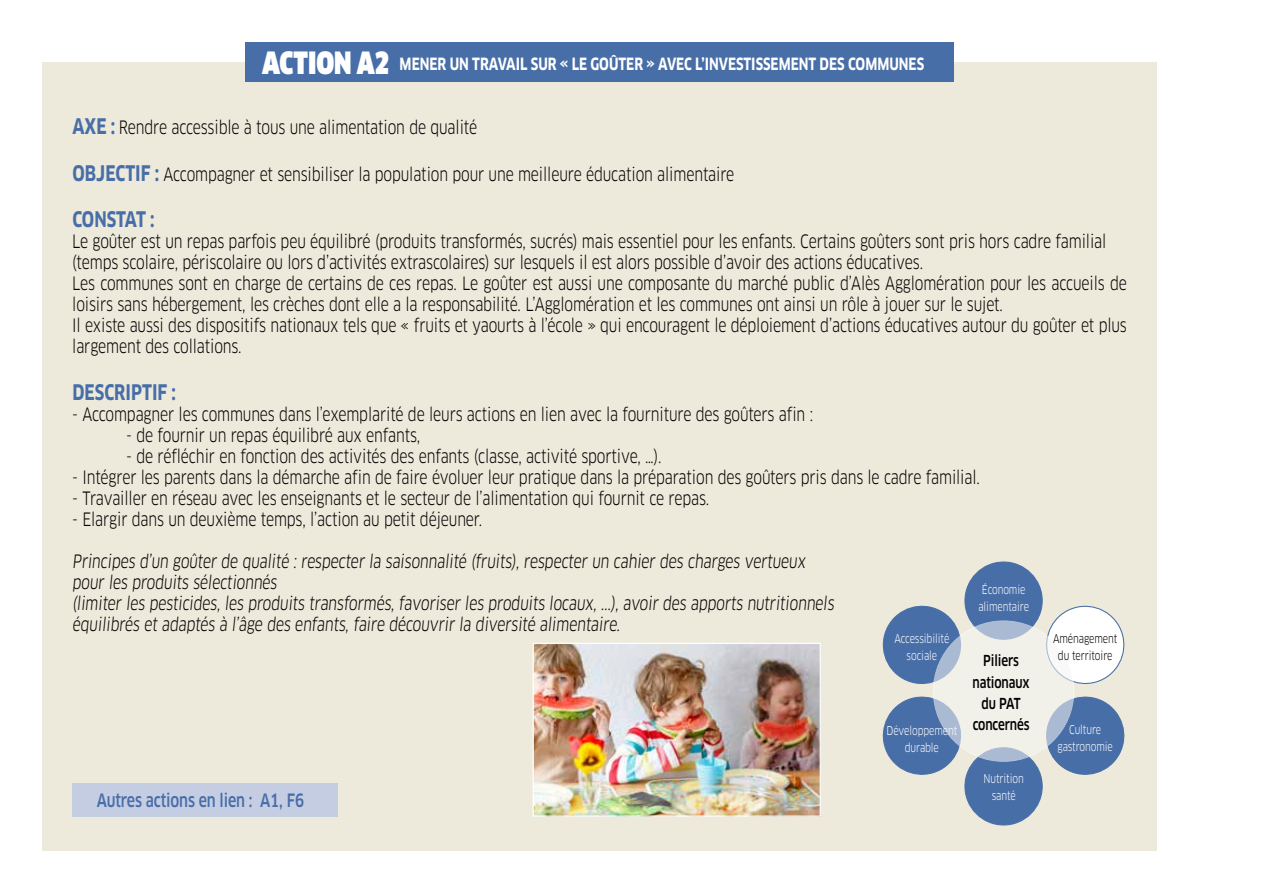
<style>
.page{position:relative;width:1263px;height:893px;background:#fff}
.page>*{position:absolute;margin:0;border:0;box-sizing:border-box;transform-origin:0 0}
.t1{font:700 21px "Clan OT";color:#486ea8;scale:.79 1}
.t2{font:18px/21px "Clan OT";letter-spacing:-.01em;color:#000;scale:.79 1}
.t3{font:500 18px "Clan OT";letter-spacing:-.01em;color:#486ea8;scale:.79 1}
.t4{font:700 16.5px "Clan OT";color:#fff;scale:.79 1}
.t5{font:500 14.85px/21.3px "Clan OT";letter-spacing:-.01em;color:#000;text-align:center;scale:.79 1}
.t6{font:11.85px/16.8px "Clan OT";letter-spacing:-.01em;color:#fff;text-align:center;scale:.79 1}
.t7{font:11.85px/16.8px "Clan OT";letter-spacing:-.01em;color:#000;text-align:center;scale:.79 1}
.s1{font-weight:900;font-size:30px}
.s2{font-weight:700;font-size:21px;color:#486ea8}
</style>
<div class="page">
<div style="left:43px;top:62px;width:1114px;height:788px;background:#edeadb"></div>
<div style="left:72px;top:783px;width:265px;height:34px;background:#c5cde3"></div>
<div style="left:965px;top:562px;width:77px;height:77px;background:#486ea8;border-radius:50%"></div>
<div style="left:965px;top:748px;width:77px;height:77px;background:#486ea8;border-radius:50%"></div>
<svg style="left:882px;top:599px;width:84px;height:181px"></svg>
<svg style="left:1040px;top:601px;width:85px;height:180px"></svg>
<svg style="left:933px;top:621px;width:141px;height:140px;fill:#f1f0e9"></svg>
<div style="left:246px;top:43px;width:708px;height:39px;background:#486ea8"></div>
<img style="left:535px;top:645px;width:284px;height:170px">
<div style="left:533px;top:643px;width:288px;height:174px;border:1px solid #fff"></div>
<p class="t4" style="left:262px;top:55px;width:839px"><span class="s1">ACTION A2</span> MENER UN TRAVAIL SUR « LE GOÛTER » AVEC L’INVESTISSEMENT DES COMMUNES</p>
<p class="t2" style="left:72px;top:117px;width:514px"><span class="s2">AXE :</span> Rendre accessible à tous une alimentation de qualité</p>
<p class="t2" style="left:72px;top:164px;width:839px"><span class="s2">OBJECTIF :</span> Accompagner et sensibiliser la population pour une meilleure éducation alimentaire</p>
<p class="t1" style="left:72px;top:207px;width:105px">CONSTAT :</p>
<p class="t2" style="left:72px;top:231px;width:1336px">Le goûter est un repas parfois peu équilibré (produits transformés, sucrés) mais essentiel pour les enfants. Certains goûters sont pris hors cadre familial (temps scolaire, périscolaire ou lors d’activités extrascolaires) sur lesquels il est alors possible d’avoir des actions éducatives.<br>Les communes sont en charge de certains de ces repas. Le goûter est aussi une composante du marché public d’Alès Agglomération pour les accueils de loisirs sans hébergement, les crèches dont elle a la responsabilité. L’Agglomération et les communes ont ainsi un rôle à jouer sur le sujet.<br>Il existe aussi des dispositifs nationaux tels que « fruits et yaourts à l’école » qui encouragent le déploiement d’actions éducatives autour du goûter et plus largement des collations.</p>
<p class="t1" style="left:72px;top:380px;width:133px">DESCRIPTIF :</p>
<p class="t2" style="left:72px;top:404px;width:939px">- Accompagner les communes dans l’exemplarité de leurs actions en lien avec la fourniture des goûters afin :</p>
<p class="t2" style="left:126px;top:425px;width:374px">- de fournir un repas équilibré aux enfants,</p>
<p class="t2" style="left:126px;top:446px;width:679px">- de réfléchir en fonction des activités des enfants (classe, activité sportive, …).</p>
<p class="t2" style="left:72px;top:467px;width:1150px">- Intégrer les parents dans la démarche afin de faire évoluer leur pratique dans la préparation des goûters pris dans le cadre familial.</p>
<p class="t2" style="left:72px;top:488px;width:808px">- Travailler en réseau avec les enseignants et le secteur de l’alimentation qui fournit ce repas.</p>
<p class="t2" style="left:72px;top:509px;width:521px">- Elargir dans un deuxième temps, l’action au petit déjeuner.</p>
<p class="t2" style="left:72px;top:551px;width:968px">Principes d’un goûter de qualité : respecter la saisonnalité (fruits), respecter un cahier des charges vertueux pour les produits sélectionnés<br>(limiter les pesticides, les produits transformés, favoriser les produits locaux, ...), avoir des apports nutritionnels équilibrés et adaptés à l’âge des enfants, faire découvrir la diversité alimentaire.</p>
<p class="t6" style="left:978px;top:581px;width:66px;text-align:left">Économie alimentaire</p>
<p class="t6" style="left:894px;top:630px;width:71px">Accessibilité sociale</p>
<p class="t7" style="left:1053px;top:630px;width:83px">Aménagement du territoire</p>
<p class="t5" style="left:972px;top:650px;width:74px">Piliers nationaux du PAT concernés</p>
<p class="t6" style="left:1057px;top:722px;width:72px">Culture gastronomie</p>
<p class="t6" style="left:886px;top:722px;width:91px">Développement durable</p>
<p class="t3" style="left:97px;top:790px;width:264px">Autres actions en lien : A1, F6</p>
<p class="t6" style="left:983px;top:770px;width:53px">Nutrition santé</p>
</div>
